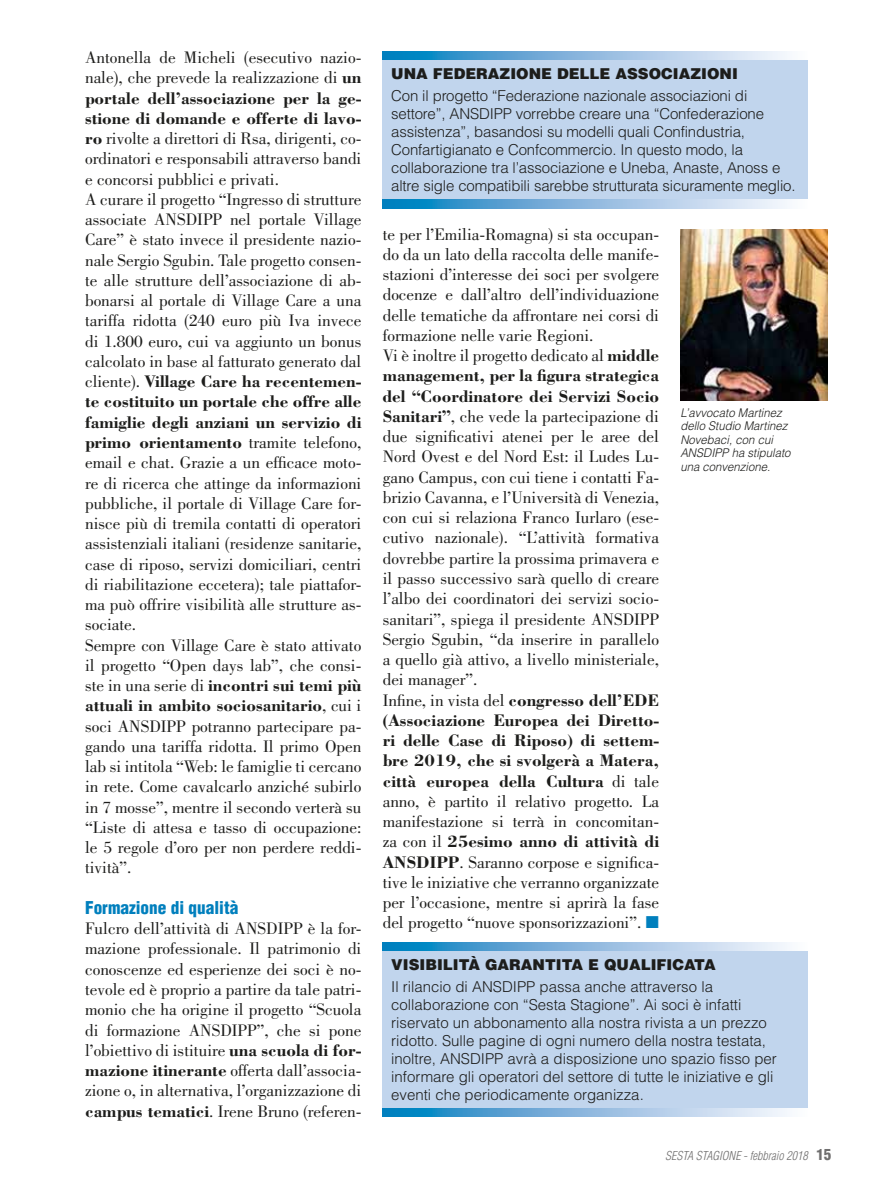
<style>
.page{position:relative;width:893px;height:1191px;background:#fff}
.page>*{position:absolute;margin:0;border:0;box-sizing:border-box;transform-origin:0 0}
.t1{font:17.25px/20.2px "Bodoni Std";color:#1d1d1b}
.t2{font:900 condensed 17.25px "Helvetica LT Std";color:#007fbd}
.t3{font:300 15px/18px "Helvetica LT Std";color:#1d1d1b}
.t4{font:900 15px "Helvetica LT Std";color:#1d1d1b}
.t5{font:italic 300 12px/13.5px "Helvetica LT Std";color:#1d1d1b;scale:.95 1}
.t6{font:italic 300 condensed 12px "Helvetica LT Std";color:#706f6f}
.s1{font-weight:700}
.s2{color:#007fbd}
.s3{font-weight:900;font-style:normal;font-size:15px}
</style>
<div class="page">
<div style="left:383px;top:60px;width:425px;height:140px;background:#c1d5ed"></div>
<svg style="left:383px;top:51px;width:405px;height:9px;background:#82b8dd"></svg>
<svg style="left:383px;top:200px;width:405px;height:8px;background:#82b8dd"></svg>
<img style="left:680px;top:230px;width:147px;height:171px">
<div style="left:383px;top:950px;width:425px;height:158px;background:#c1d5ed"></div>
<svg style="left:383px;top:942px;width:405px;height:8px;background:#82b8dd"></svg>
<svg style="left:383px;top:1108px;width:405px;height:8px;background:#82b8dd"></svg>
<p class="t1" style="left:85px;top:47px;width:278px">Antonella de Micheli (esecutivo nazio&shy;nale), che prevede la realizzazione di <span class="s1">un portale dell’associazione per la ge&shy;stione di domande e offerte di lavo&shy;ro</span> rivolte a direttori di Rsa, dirigenti, co&shy;ordinatori e responsabili attraverso bandi e concorsi pubblici e privati.<br>A curare il progetto “Ingresso di strutture associate ANSDIPP nel portale Village Care” è stato invece il presidente nazio&shy;nale Sergio Sgubin. Tale progetto consen&shy;te alle strutture dell’associazione di ab&shy;bonarsi al portale di Village Care a una tariffa ridotta (240 euro più Iva invece di 1.800 euro, cui va aggiunto un bonus calcolato in base al fatturato generato dal cliente). <span class="s1">Village Care ha recentemen&shy;te costituito un portale che offre alle famiglie degli anziani un servizio di primo orientamento</span> tramite telefono, email e chat. Grazie a un efficace moto&shy;re di ricerca che attinge da informazioni pubbliche, il portale di Village Care for&shy;nisce più di tremila contatti di operatori assistenziali italiani (residenze sanitarie, case di riposo, servizi domiciliari, centri di riabilitazione eccetera); tale piattafor&shy;ma può offrire visibilità alle strutture as&shy;sociate.<br>Sempre con Village Care è stato attivato il progetto “Open days lab”, che consi&shy;ste in una serie di <span class="s1">incontri sui temi più attuali in ambito sociosanitario</span>, cui i soci ANSDIPP potranno partecipare pa&shy;gando una tariffa ridotta. Il primo Open lab si intitola “Web: le famiglie ti cercano in rete. Come cavalcarlo anziché subirlo in 7 mosse”, mentre il secondo verterà su “Liste di attesa e tasso di occupazione: le 5 regole d’oro per non perdere reddi&shy;tività”.</p>
<p class="t2" style="left:85px;top:896px;width:155px">Formazione di qualità</p>
<p class="t1" style="left:85px;top:918px;width:278px;text-align:justify">Fulcro dell’attività di ANSDIPP è la for&shy;mazione professionale. Il patrimonio di conoscenze ed esperienze dei soci è no&shy;tevole ed è proprio a partire da tale patri&shy;monio che ha origine il progetto “Scuola di formazione ANSDIPP”, che si pone l’obiettivo di istituire <span class="s1">una scuola di for&shy;mazione itinerante</span> offerta dall’associa&shy;zione o, in alternativa, l’organizzazione di <span class="s1">campus tematici</span>. Irene Bruno (referen-</p>
<p class="t4" style="left:391px;top:64px;width:348px">UNA FEDERAZIONE DELLE ASSOCIAZIONI</p>
<p class="t3" style="left:391px;top:87px;width:406px">Con il progetto “Federazione nazionale associazioni di settore”, ANSDIPP vorrebbe creare una “Confederazione assistenza”, basandosi su modelli quali Confindustria, Confartigianato e Confcommercio. In questo modo, la collaborazione tra l’associazione e Uneba, Anaste, Anoss e altre sigle compatibili sarebbe strutturata sicuramente meglio.</p>
<p class="t1" style="left:383px;top:224px;width:278px">te per l’Emilia-Romagna) si sta occupan&shy;do da un lato della raccolta delle manife&shy;stazioni d’interesse dei soci per svolgere docenze e dall’altro dell’individuazione delle tematiche da affrontare nei corsi di formazione nelle varie Regioni.<br>Vi è inoltre il progetto dedicato al <span class="s1">middle management, per la figura strategica del “Coordinatore dei Servizi Socio Sanitari”</span>, che vede la partecipazione di due significativi atenei per le aree del Nord Ovest e del Nord Est: il Ludes Lu&shy;gano Campus, con cui tiene i contatti Fa&shy;brizio Cavanna, e l’Università di Venezia, con cui si relaziona Franco Iurlaro (ese&shy;cutivo nazionale). “L’attività formativa dovrebbe partire la prossima primavera e il passo successivo sarà quello di creare l’albo dei coordinatori dei servizi socio&shy;sanitari”, spiega il presidente ANSDIPP Sergio Sgubin, “da inserire in parallelo a quello già attivo, a livello ministeriale, dei manager”.<br>Infine, in vista del <span class="s1">congresso dell’EDE (Associazione Europea dei Diretto&shy;ri delle Case di Riposo) di settem&shy;bre 2019, che si svolgerà a Matera, città europea della Cultura</span> di tale anno, è partito il relativo progetto. La manifestazione si terrà in concomitan&shy;za con il <span class="s1">25esimo anno di attività di ANSDIPP</span>. Saranno corpose e significa&shy;tive le iniziative che verranno organizzate per l’occasione, mentre si aprirà la fase del progetto “nuove sponsorizzazioni”. <span class="s2">■</span></p>
<p class="t5" style="left:680px;top:406px;width:118px">L’avvocato Martinez dello Studio Martinez<br>Novebaci, con cui<br>ANSDIPP ha stipulato una convenzione.</p>
<p class="t4" style="left:391px;top:954px;width:326px">VISIBILITÀ GARANTITA E QUALIFICATA</p>
<p class="t3" style="left:391px;top:977px;width:387px">Il rilancio di ANSDIPP passa anche attraverso la collaborazione con “Sesta Stagione”. Ai soci è infatti riservato un abbonamento alla nostra rivista a un prezzo ridotto. Sulle pagine di ogni numero della nostra testata, inoltre, ANSDIPP avrà a disposizione uno spazio fisso per informare gli operatori del settore di tutte le iniziative e gli eventi che periodicamente organizza.</p>
<p class="t6" style="left:665px;top:1148px;width:168px">SESTA STAGIONE - febbraio 2018 <span class="s3">15</span></p>
</div>
